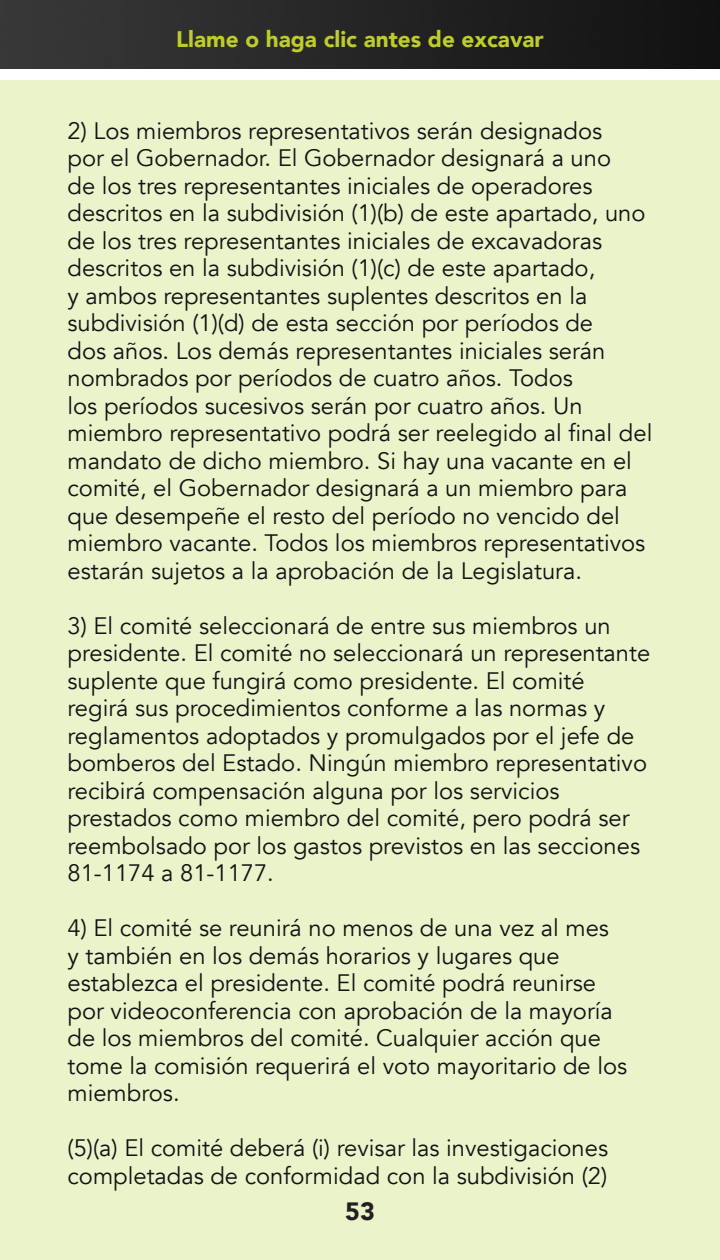
<style>
.page{position:relative;width:720px;height:1260px;background:#fff}
.page>*{position:absolute;margin:0;border:0;box-sizing:border-box;transform-origin:0 0}
.t1{font:900 25px "Avenir";color:#231f20}
.Body_Text{font:23.75px/27.5px "Avenir";color:#111213}
.t2{font:900 22.5px "Avenir";color:#becd2b}
</style>
<div class="page">
<img style="left:0;top:0;width:720px;height:68px">
<div style="left:0;top:80px;width:720px;height:1180px;background:#eaf3ca"></div>
<p class="t2" style="left:176px;top:20px;width:369px">Llame o haga clic antes de excavar</p>
<p class="Body_Text" style="left:68px;top:117px;width:586px">2) Los miembros representativos serán designados<br>por el Gobernador. El Gobernador designará a uno<br>de los tres representantes iniciales de operadores descritos en la subdivisión (1)(b) de este apartado, uno de los tres representantes iniciales de excavadoras descritos en la subdivisión (1)(c) de este apartado,<br>y ambos representantes suplentes descritos en la subdivisión (1)(d) de esta sección por períodos de<br>dos años. Los demás representantes iniciales serán nombrados por períodos de cuatro años. Todos<br>los períodos sucesivos serán por cuatro años. Un miembro representativo podrá ser reelegido al final del mandato de dicho miembro. Si hay una vacante en el comité, el Gobernador designará a un miembro para que desempeñe el resto del período no vencido del miembro vacante. Todos los miembros representativos estarán sujetos a la aprobación de la Legislatura.</p>
<p class="Body_Text" style="left:68px;top:612px;width:584px">3) El comité seleccionará de entre sus miembros un presidente. El comité no seleccionará un representante suplente que fungirá como presidente. El comité regirá sus procedimientos conforme a las normas y reglamentos adoptados y promulgados por el jefe de bomberos del Estado. Ningún miembro representativo recibirá compensación alguna por los servicios prestados como miembro del comité, pero podrá ser reembolsado por los gastos previstos en las secciones 81-1174 a 81-1177.</p>
<p class="Body_Text" style="left:68px;top:915px;width:561px">4) El comité se reunirá no menos de una vez al mes<br>y también en los demás horarios y lugares que establezca el presidente. El comité podrá reunirse por videoconferencia con aprobación de la mayoría de los miembros del comité. Cualquier acción que tome la comisión requerirá el voto mayoritario de los miembros.</p>
<p class="Body_Text" style="left:68px;top:1135px;width:542px">(5)(a) El comité deberá (i) revisar las investigaciones completadas de conformidad con la subdivisión (2)</p>
<p class="t1" style="left:345px;top:1190px;width:31px">53</p>
</div>
